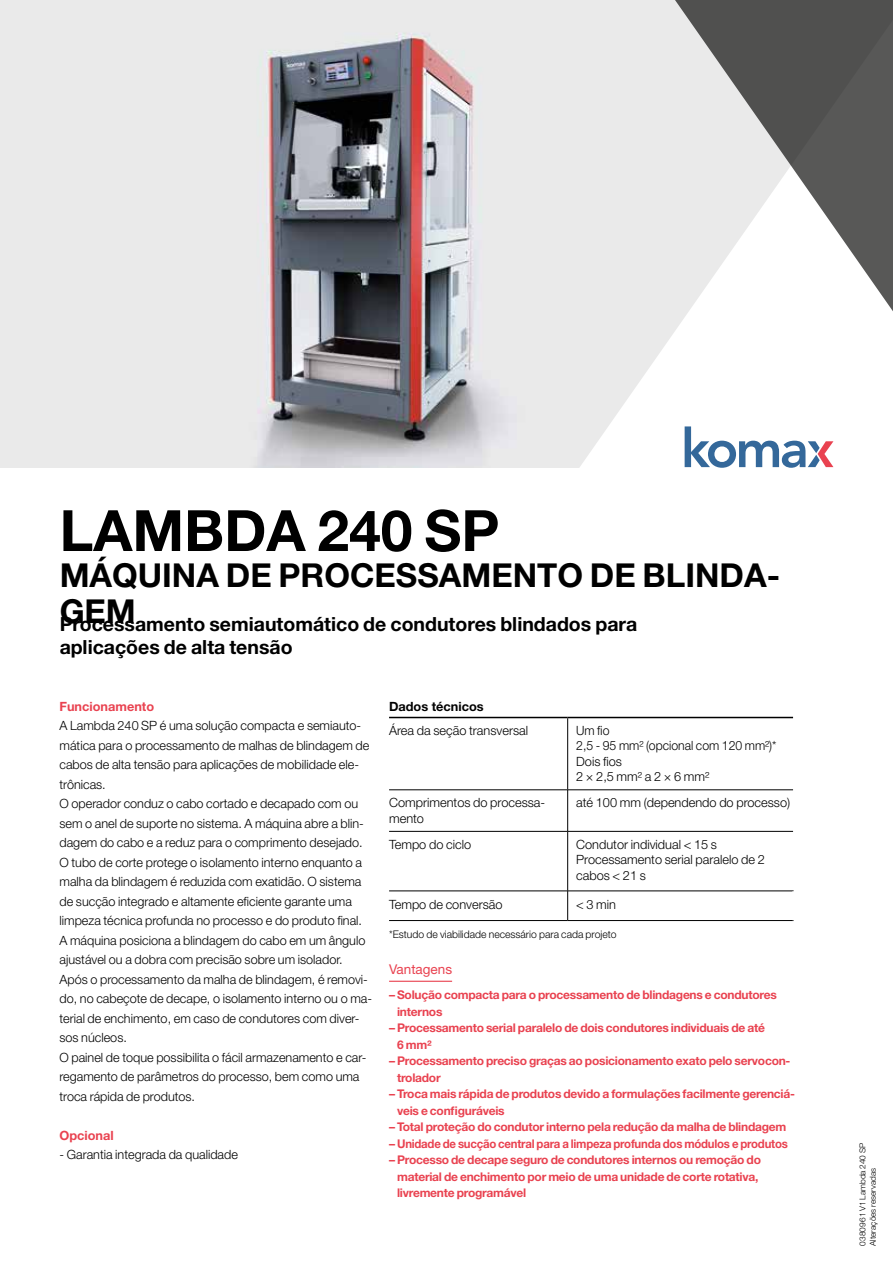
<style>
.page{position:relative;width:893px;height:1263px;background:#fff}
.page>*{position:absolute;margin:0;border:0;box-sizing:border-box;transform-origin:0 0}
.t1{font:700 57px "Helvetica Neue LT Std";color:#000}
.t2{font:700 33px/36px "Helvetica Neue LT Std";color:#000}
.t3{font:700 19.5px/23.4px "Helvetica Neue LT Std";color:#000}
.t4{font:13.5px "Helvetica Neue LT Std";color:#e94250}
.t5{font:300 12.75px/19.5px "Helvetica Neue LT Std";color:#000}
.t6{font:300 12.75px/15.3px "Helvetica Neue LT Std";color:#000;scale:.96 1}
.t7{font:700 12.75px "Helvetica Neue LT Std";color:#e94250}
.t8{font:700 12.75px "Helvetica Neue LT Std";color:#000}
.t9{font:700 12px/16.5px "Helvetica Neue LT Std";letter-spacing:-.02em;color:#e94250}
.t10{font:300 10.5px "Helvetica Neue LT Std";color:#000}
.t11{font:300 8.25px/10.5px "Helvetica Neue LT Std";color:#000}
</style>
<div class="page">
<img style="left:0;top:0;width:659px;height:468px">
<svg style="left:565px;top:20px;width:269px;height:448px;fill:#eaeaea"></svg>
<svg style="left:659px;top:0;width:234px;height:363px"></svg>
<svg style="left:685px;top:426px;width:148px;height:42px"></svg>
<hr style="left:389px;top:981px;width:63px;height:1px;background:#e94250">
<hr style="left:567px;top:718px;width:1px;height:72px;background:#000">
<hr style="left:389px;top:789px;width:179px;height:1px;background:#000">
<hr style="left:568px;top:789px;width:225px;height:1px;background:#000">
<svg style="left:389px;top:790px;width:404px;height:130px"></svg>
<hr style="left:389px;top:920px;width:179px;height:1px;background:#000">
<hr style="left:568px;top:920px;width:226px;height:1px;background:#000">
<hr style="left:389px;top:717px;width:179px;height:1px;background:#000">
<hr style="left:568px;top:717px;width:225px;height:1px;background:#000">
<hr style="left:792px;top:891px;width:2px;height:29px;background:#fff">
<h1 class="t1" style="left:60px;top:495px;width:441px">LAMBDA 240 SP</h1>
<h2 class="t2" style="left:60px;top:556px;width:722px">MÁQUINA DE PROCESSAMENTO DE BLINDA-<br>GEM</h2>
<h3 class="t3" style="left:60px;top:611px;width:579px">Processamento semiautomático de condutores blindados para aplicações de alta tensão</h3>
<p class="t7" style="left:60px;top:698px;width:96px">Funcionamento</p>
<p class="t5" style="left:60px;top:716px;width:314px">A Lambda 240 SP é uma solução compacta e semiauto&shy;mática para o processamento de malhas de blindagem de cabos de alta tensão para aplicações de mobilidade ele&shy;trônicas.<br>O operador conduz o cabo cortado e decapado com ou sem o anel de suporte no sistema. A máquina abre a blin&shy;dagem do cabo e a reduz para o comprimento desejado.<br>O tubo de corte protege o isolamento interno enquanto a malha da blindagem é reduzida com exatidão. O sistema de sucção integrado e altamente eficiente garante uma limpeza técnica profunda no processo e do produto final.<br>A máquina posiciona a blindagem do cabo em um ângulo ajustável ou a dobra com precisão sobre um isolador.<br>Após o processamento da malha de blindagem, é removi&shy;do, no cabeçote de decape, o isolamento interno ou o ma&shy;terial de enchimento, em caso de condutores com diver&shy;sos núcleos.<br>O painel de toque possibilita o fácil armazenamento e car&shy;regamento de parâmetros do processo, bem como uma troca rápida de produtos.</p>
<p class="t7" style="left:60px;top:1127px;width:56px">Opcional</p>
<p class="t5" style="left:60px;top:1145px;width:180px">- Garantia integrada da qualidade</p>
<p class="t8" style="left:389px;top:698px;width:96px">Dados técnicos</p>
<p class="t5" style="left:389px;top:720px;width:141px">Área da seção transversal</p>
<p class="t6" style="left:576px;top:723px;width:210px">Um fio<br>2,5 - 95 mm² (opcional com 120 mm²)*<br>Dois fios<br>2 × 2,5 mm² a 2 × 6 mm²</p>
<p class="t5" style="left:389px;top:795px;width:158px;line-height:15.3px">Comprimentos do processa&shy;mento</p>
<p class="t5" style="left:576px;top:793px;width:216px">até 100 mm (dependendo do processo)</p>
<p class="t5" style="left:389px;top:834px;width:84px">Tempo do ciclo</p>
<p class="t5" style="left:576px;top:836px;width:190px;line-height:15.3px">Condutor individual &lt; 15 s<br>Processamento serial paralelo de 2 cabos &lt; 21 s</p>
<p class="t5" style="left:389px;top:894px;width:115px">Tempo de conversão</p>
<p class="t5" style="left:576px;top:894px;width:41px">&lt; 3 min</p>
<p class="t10" style="left:389px;top:928px;width:229px">*Estudo de viabilidade necessário para cada projeto</p>
<p class="t4" style="left:389px;top:961px;width:65px">Vantagens</p>
<p class="t9" style="left:397px;top:986px;width:381px;text-indent:-8px">– Solução compacta para o processamento de blindagens e condutores internos</p>
<p class="t9" style="left:397px;top:1019px;width:369px;text-indent:-8px">– Processamento serial paralelo de dois condutores individuais de até<br>6 mm²</p>
<p class="t9" style="left:397px;top:1052px;width:395px;text-indent:-8px">– Processamento preciso graças ao posicionamento exato pelo servocon&shy;trolador</p>
<p class="t9" style="left:397px;top:1085px;width:399px;text-indent:-8px">– Troca mais rápida de produtos devido a formulações facilmente gerenciá&shy;veis e configuráveis</p>
<p class="t9" style="left:389px;top:1118px;width:399px">– Total proteção do condutor interno pela redução da malha de blindagem</p>
<p class="t9" style="left:389px;top:1135px;width:400px">– Unidade de sucção central para a limpeza profunda dos módulos e produtos</p>
<p class="t9" style="left:397px;top:1151px;width:365px;text-indent:-8px">– Processo de decape seguro de condutores internos ou remoção do material de enchimento por meio de uma unidade de corte rotativa, livremente programável</p>
<p class="t11" style="left:857px;top:1246px;width:105px;rotate:-90deg">0380961 V1 Lambda 240 SP<br>Alterações reservadas</p>
</div>
